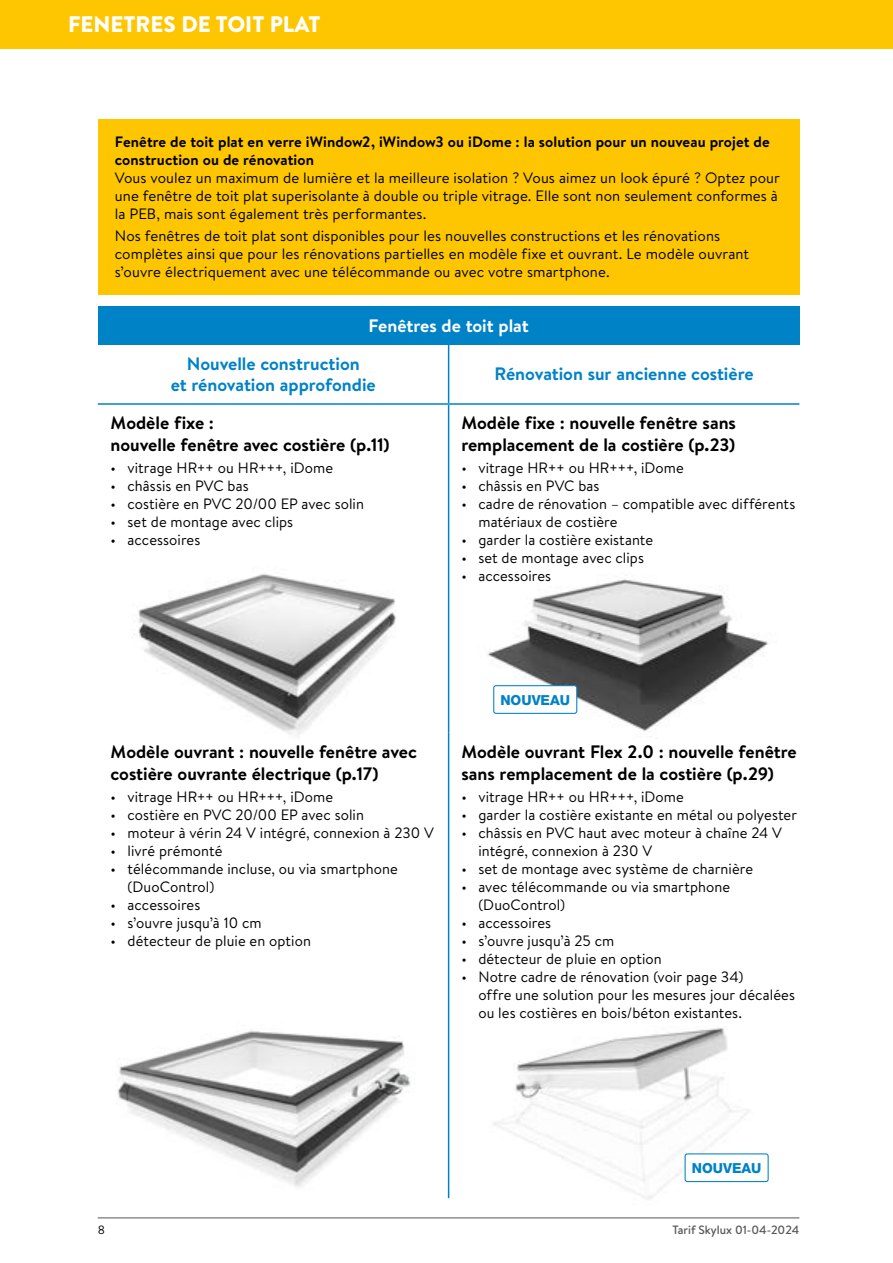
<style>
.page{position:relative;width:893px;height:1263px;background:#fff}
.page>*{position:absolute;margin:0;border:0;box-sizing:border-box;transform-origin:0 0}
.t1{font:900 22.5px "Brandon Text";color:#fff}
.t2{font:700 18px/21.6px "Brandon Text";color:#000}
.t3{font:700 18px/21.6px "Brandon Text";letter-spacing:-.005em;color:#0082c7;text-align:center}
.t4{font:700 18px "Brandon Text";letter-spacing:-.005em;color:#fff}
.t5{font:15px/18px "Brandon Text";letter-spacing:.005em;color:#000}
.t6{font:700 15px/18px "Brandon Text";letter-spacing:.005em;color:#000}
.t7{font:800 13.8px "Helvetica Neue LT Std";color:#0082c7}
.t8{font:500 12px "Brandon Text";color:#565656}
.t9{font:12px "Brandon Text";color:#000}
</style>
<div class="page">
<hr style="left:98px;top:1218px;width:701px;height:1px;background:#565656">
<div style="left:0;top:0;width:893px;height:49px;background:#fec600"></div>
<img style="left:488px;top:579px;width:280px;height:153px">
<img style="left:493px;top:1026px;width:274px;height:173px">
<div style="left:98px;top:119px;width:701px;height:176px;background:#fec600"></div>
<div style="left:98px;top:306px;width:701px;height:38px;background:#0082c7"></div>
<hr style="left:448px;top:344px;width:1px;height:59px;background:#0082c7">
<hr style="left:448px;top:405px;width:1px;height:328px;background:#0082c7">
<hr style="left:448px;top:733px;width:1px;height:465px;background:#0082c7">
<hr style="left:98px;top:403px;width:351px;height:2px;background:#0082c7">
<hr style="left:449px;top:403px;width:350px;height:2px;background:#0082c7">
<img style="left:134px;top:574px;width:262px;height:162px">
<div style="left:494px;top:686px;width:83px;height:27px;background:#fff;border-radius:2px"></div>
<div style="left:493px;top:685px;width:84px;height:29px;border:1px solid #0082c7;border-radius:2px"></div>
<div style="left:685px;top:1154px;width:83px;height:27px;background:#fff;border-radius:2px"></div>
<div style="left:685px;top:1153px;width:84px;height:29px;border:1px solid #0082c7;border-radius:2px"></div>
<img style="left:116px;top:1030px;width:295px;height:157px">
<h1 class="t1" style="left:68px;top:8px;width:254px">FENETRES DE TOIT PLAT</h1>
<p class="t6" style="left:115px;top:132px;width:657px">Fenêtre de toit plat en verre iWindow2, iWindow3 ou iDome : la solution pour un nouveau projet de construction ou de rénovation</p>
<p class="t5" style="left:115px;top:168px;width:667px">Vous voulez un maximum de lumière et la meilleure isolation ? Vous aimez un look épuré ? Optez pour une fenêtre de toit plat superisolante à double ou triple vitrage. Elle sont non seulement conformes à la PEB, mais sont également très performantes.</p>
<p class="t5" style="left:115px;top:226px;width:636px">Nos fenêtres de toit plat sont disponibles pour les nouvelles constructions et les rénovations complètes ainsi que pour les rénovations partielles en modèle fixe et ouvrant. Le modèle ouvrant s’ouvre électriquement avec une télécommande ou avec votre smartphone.</p>
<p class="t4" style="left:368px;top:313px;width:162px">Fenêtres de toit plat</p>
<p class="t3" style="left:171px;top:352px;width:207px">Nouvelle construction<br>et rénovation approfondie</p>
<p class="t3" style="left:494px;top:363px;width:261px">Rénovation sur ancienne costière</p>
<p class="t2" style="left:111px;top:412px;width:281px">Modèle fixe :<br>nouvelle fenêtre avec costière (p.11)</p>
<p class="t5" style="left:111px;top:458px;width:224px">• vitrage HR++ ou HR+++, iDome</p>
<p class="t5" style="left:111px;top:476px;width:140px">• châssis en PVC bas</p>
<p class="t5" style="left:111px;top:494px;width:255px">• costière en PVC 20/00 EP avec solin</p>
<p class="t5" style="left:111px;top:512px;width:184px">• set de montage avec clips</p>
<p class="t5" style="left:111px;top:530px;width:91px">• accessoires</p>
<p class="t2" style="left:461px;top:412px;width:276px">Modèle fixe : nouvelle fenêtre sans remplacement de la costière (p.23)</p>
<p class="t5" style="left:461px;top:458px;width:224px">• vitrage HR++ ou HR+++, iDome</p>
<p class="t5" style="left:461px;top:476px;width:140px">• châssis en PVC bas</p>
<p class="t5" style="left:478px;top:494px;width:319px;text-indent:-17px">• cadre de rénovation – compatible avec différents matériaux de costière</p>
<p class="t5" style="left:461px;top:530px;width:193px">• garder la costière existante</p>
<p class="t5" style="left:461px;top:548px;width:184px">• set de montage avec clips</p>
<p class="t5" style="left:461px;top:566px;width:91px">• accessoires</p>
<p class="t2" style="left:111px;top:741px;width:308px">Modèle ouvrant : nouvelle fenêtre avec costière ouvrante électrique (p.17)</p>
<p class="t5" style="left:111px;top:787px;width:224px">• vitrage HR++ ou HR+++, iDome</p>
<p class="t5" style="left:111px;top:805px;width:255px">• costière en PVC 20/00 EP avec solin</p>
<p class="t5" style="left:111px;top:823px;width:325px">• moteur à vérin 24 V intégré, connexion à 230 V</p>
<p class="t5" style="left:111px;top:841px;width:113px">• livré prémonté</p>
<p class="t5" style="left:128px;top:859px;width:272px;text-indent:-17px">• télécommande incluse, ou via smartphone (DuoControl)</p>
<p class="t5" style="left:111px;top:895px;width:91px">• accessoires</p>
<p class="t5" style="left:111px;top:913px;width:153px">• s’ouvre jusqu’à 10 cm</p>
<p class="t5" style="left:111px;top:931px;width:202px">• détecteur de pluie en option</p>
<p class="t7" style="left:500px;top:691px;width:71px">NOUVEAU</p>
<p class="t2" style="left:461px;top:741px;width:337px">Modèle ouvrant Flex 2.0 : nouvelle fenêtre sans remplacement de la costière (p.29)</p>
<p class="t5" style="left:461px;top:787px;width:224px">• vitrage HR++ ou HR+++, iDome</p>
<p class="t5" style="left:461px;top:805px;width:337px">• garder la costière existante en métal ou polyester</p>
<p class="t5" style="left:478px;top:823px;width:305px;text-indent:-17px">• châssis en PVC haut avec moteur à chaîne 24 V intégré, connexion à 230 V</p>
<p class="t5" style="left:461px;top:859px;width:293px">• set de montage avec système de charnière</p>
<p class="t5" style="left:478px;top:877px;width:253px;text-indent:-17px">• avec télécommande ou via smartphone (DuoControl)</p>
<p class="t5" style="left:461px;top:913px;width:91px">• accessoires</p>
<p class="t5" style="left:461px;top:931px;width:154px">• s’ouvre jusqu’à 25 cm</p>
<p class="t5" style="left:461px;top:949px;width:202px">• détecteur de pluie en option</p>
<p class="t5" style="left:478px;top:967px;width:318px;text-indent:-17px">• Notre cadre de rénovation (voir page 34)<br>offre une solution pour les mesures jour décalées ou les costières en bois/béton existantes.</p>
<p class="t7" style="left:692px;top:1160px;width:71px">NOUVEAU</p>
<p class="t9" style="left:98px;top:1221px;width:9px">8</p>
<p class="t8" style="left:673px;top:1221px;width:128px">Tarif Skylux 01-04-2024</p>
</div>
